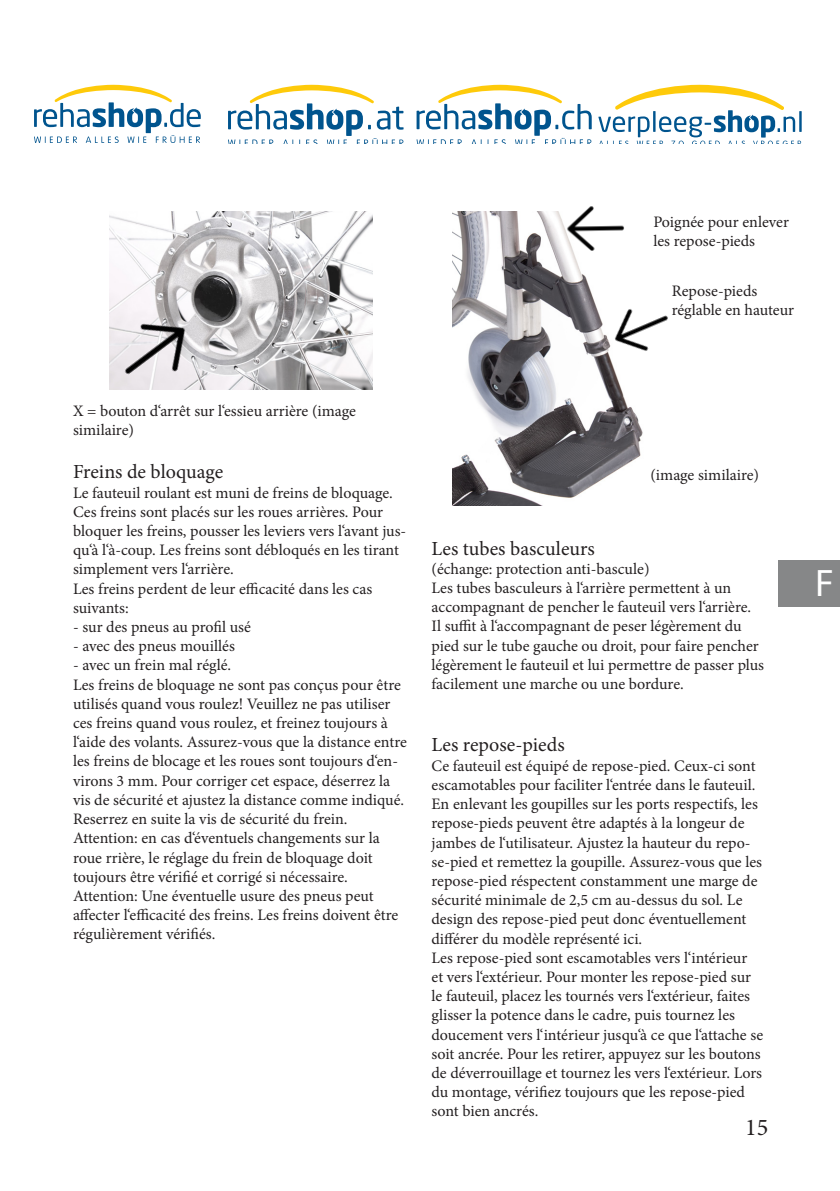
<style>
.page{position:relative;width:840px;height:1191px;background:#fff}
.page>*{position:absolute;margin:0;border:0;box-sizing:border-box;transform-origin:0 0}
.t1{font:38.4px "Myriad Pro";color:#fff}
.t2{font:24px "Minion Pro";color:#231f20}
.t3{font:20px "Minion Pro";color:#231f20}
.t4{font:16px/19.2px "Minion Pro";color:#231f20}
</style>
<div class="page">
<svg style="left:228px;top:85px;width:175px;height:59px"></svg>
<svg style="left:416px;top:85px;width:175px;height:58px"></svg>
<svg style="left:34px;top:85px;width:167px;height:58px"></svg>
<hr style="left:798px;top:111px;width:3px;height:21px;background:#00548e">
<svg style="left:598px;top:85px;width:202px;height:58px"></svg>
<img style="left:109px;top:211px;width:263px;height:178px">
<div style="left:778px;top:561px;width:61px;height:46px;background:#868788"></div>
<img style="left:109px;top:293px;width:105px;height:97px">
<img style="left:452px;top:211px;width:191px;height:295px">
<img style="left:561px;top:206px;width:65px;height:54px">
<img style="left:597px;top:286px;width:71px;height:84px">
<p class="t4" style="left:653px;top:212px;width:137px">Poignée pour enlever</p>
<p class="t4" style="left:653px;top:231px;width:103px">les repose-pieds</p>
<p class="t4" style="left:671px;top:281px;width:87px">Repose-pieds</p>
<p class="t4" style="left:671px;top:301px;width:124px">réglable en hauteur</p>
<p class="t4" style="left:73px;top:401px;width:284px">X = bouton d‘arrêt sur l‘essieu arrière (image similaire)</p>
<p class="t3" style="left:73px;top:458px;width:152px">Freins de bloquage</p>
<p class="t4" style="left:73px;top:483px;width:334px">Le fauteuil roulant est muni de freins de bloquage.<br>Ces freins sont placés sur les roues arrières. Pour bloquer les freins, pousser les leviers vers l‘avant jus&shy;qu‘à l‘à-coup. Les freins sont débloqués en les tirant simplement vers l‘arrière.</p>
<p class="t4" style="left:73px;top:579px;width:300px">Les freins perdent de leur efficacité dans les cas suivants:</p>
<p class="t4" style="left:73px;top:617px;width:179px">- sur des pneus au profil usé</p>
<p class="t4" style="left:73px;top:636px;width:163px">- avec des pneus mouillés</p>
<p class="t4" style="left:73px;top:656px;width:159px">- avec un frein mal réglé.</p>
<p class="t4" style="left:73px;top:675px;width:335px">Les freins de bloquage ne sont pas conçus pour être utilisés quand vous roulez! Veuillez ne pas utiliser ces freins quand vous roulez, et freinez toujours à l‘aide des volants. Assurez-vous que la distance entre les freins de blocage et les roues sont toujours d‘en&shy;virons 3 mm. Pour corriger cet espace, déserrez la vis de sécurité et ajustez la distance comme indiqué.<br>Reserrez en suite la vis de sécurité du frein.</p>
<p class="t4" style="left:73px;top:828px;width:308px">Attention: en cas d‘éventuels changements sur la roue rrière, le réglage du frein de bloquage doit toujours être vérifié et corrigé si nécessaire.</p>
<p class="t4" style="left:73px;top:886px;width:327px">Attention: Une éventuelle usure des pneus peut affecter l‘efficacité des freins. Les freins doivent être régulièrement vérifiés.</p>
<p class="t4" style="left:650px;top:465px;width:110px">(image similaire)</p>
<p class="t3" style="left:431px;top:535px;width:165px">Les tubes basculeurs</p>
<p class="t4" style="left:431px;top:559px;width:219px">(échange: protection anti-bascule)</p>
<p class="t4" style="left:431px;top:578px;width:334px">Les tubes basculeurs à l‘arrière permettent à un accompagnant de pencher le fauteuil vers l‘arrière.<br>Il suffit à l‘accompagnant de peser légèrement du pied sur le tube gauche ou droit, pour faire pencher légèrement le fauteuil et lui permettre de passer plus facilement une marche ou une bordure.</p>
<p class="t3" style="left:431px;top:731px;width:134px">Les repose-pieds</p>
<p class="t4" style="left:431px;top:756px;width:332px">Ce fauteuil est équipé de repose-pied. Ceux-ci sont escamotables pour faciliter l‘entrée dans le fauteuil.<br>En enlevant les goupilles sur les ports respectifs, les repose-pieds peuvent être adaptés à la longeur de jambes de l‘utilisateur. Ajustez la hauteur du repo&shy;se-pied et remettez la goupille. Assurez-vous que les repose-pied réspectent constamment une marge de sécurité minimale de 2,5 cm au-dessus du sol. Le design des repose-pied peut donc éventuellement différer du modèle représenté ici.</p>
<p class="t4" style="left:431px;top:948px;width:333px">Les repose-pied sont escamotables vers l‘intérieur<br>et vers l‘extérieur. Pour monter les repose-pied sur le fauteuil, placez les tournés vers l‘extérieur, faites glisser la potence dans le cadre, puis tournez les doucement vers l‘intérieur jusqu‘à ce que l‘attache se soit ancrée. Pour les retirer, appuyez sur les boutons de déverrouillage et tournez les vers l‘extérieur. Lors du montage, vérifiez toujours que les repose-pied sont bien ancrés.</p>
<h2 class="t2" style="left:744px;top:1111px;width:25px">15</h2>
<p class="t1" style="left:814px;top:559px;width:20px">F</p>
</div>
